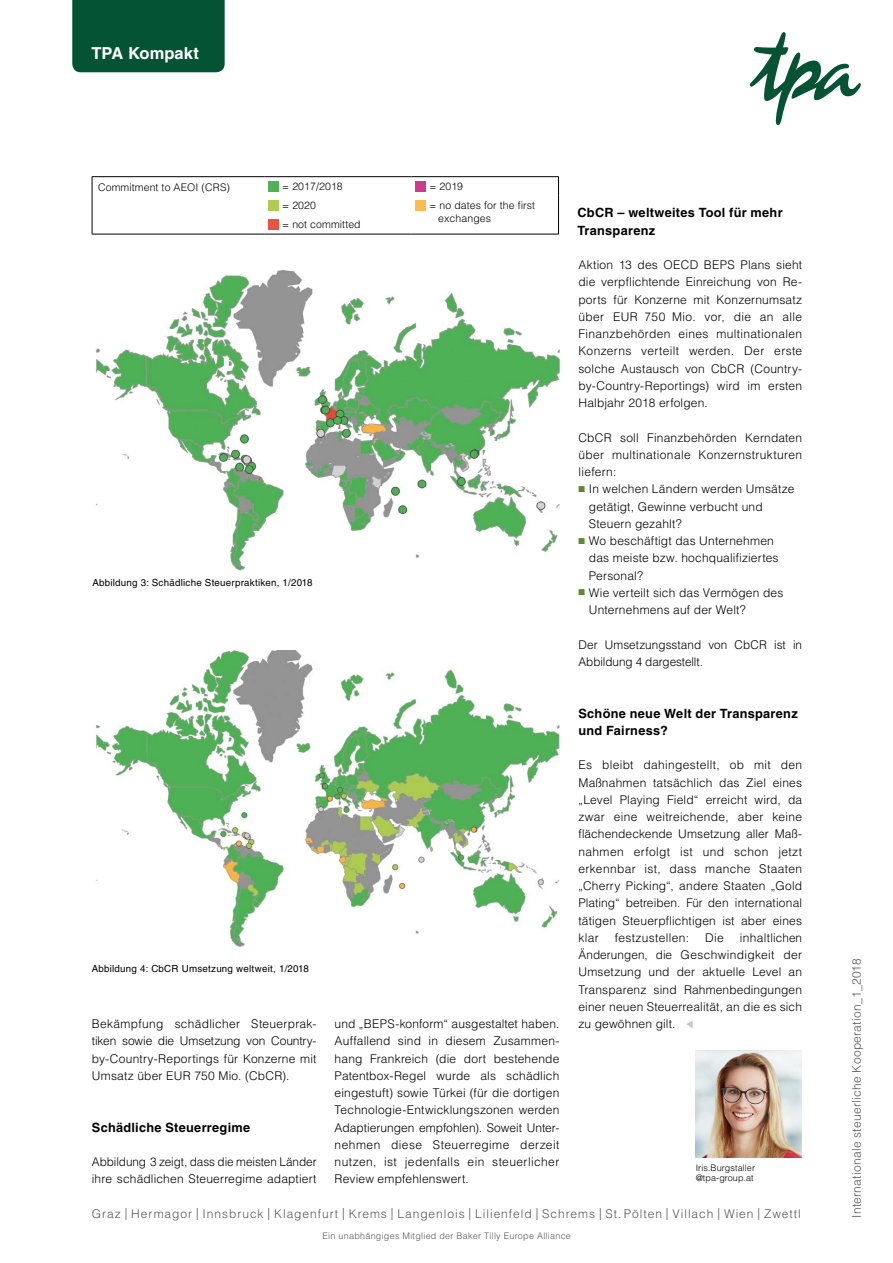
<style>
.page{position:relative;width:893px;height:1263px;background:#fff}
.page>*{position:absolute;margin:0;border:0;box-sizing:border-box;transform-origin:0 0}
.t1{font:700 16.5px "Helvetica LT Std";color:#fff}
.t2{font:700 12.75px/17.2px "Helvetica LT Std";letter-spacing:.02em;color:#000}
.t3{font:300 12px/17.2px "Helvetica LT Std";letter-spacing:.015em;color:#000;text-align:justify}
.t4{font:300 12px "Helvetica LT Std";letter-spacing:.08em;color:#565656}
.t5{font:300 12px "Helvetica LT Std";letter-spacing:.025em;color:#565656}
.t6{font:300 10.5px/12.6px "Helvetica LT Std";letter-spacing:.01em;color:#000}
.t7{font:9.75px "Helvetica LT Std";letter-spacing:.025em;color:#000}
.t8{font:300 9px "Helvetica LT Std";letter-spacing:.03em;color:#565656}
.t9{font:300 9px/10.5px "Helvetica LT Std";letter-spacing:.01em;color:#000}
.s1{color:#5d8a2e}
</style>
<div class="page">
<svg style="left:749px;top:32px;width:112px;height:94px"></svg>
<div style="left:72px;top:0;width:153px;height:72px;background:#055335"></div>
<svg style="left:686px;top:1021px;width:7px;height:7px"></svg>
<img style="left:696px;top:1051px;width:106px;height:106px">
<img style="left:96px;top:270px;width:464px;height:301px">
<img style="left:96px;top:651px;width:464px;height:297px">
<hr style="left:92px;top:176px;width:172px;height:1px;background:#000">
<hr style="left:92px;top:234px;width:172px;height:1px;background:#000">
<hr style="left:264px;top:176px;width:147px;height:1px;background:#000">
<hr style="left:411px;top:176px;width:148px;height:1px;background:#000">
<svg style="left:92px;top:177px;width:467px;height:57px"></svg>
<hr style="left:411px;top:234px;width:148px;height:1px;background:#000">
<hr style="left:264px;top:234px;width:147px;height:1px;background:#000">
<div style="left:269px;top:181px;width:10px;height:11px;background:#50b156"></div>
<div style="left:416px;top:181px;width:10px;height:11px;background:#ce3a8e"></div>
<div style="left:269px;top:200px;width:10px;height:11px;background:#aecc52"></div>
<div style="left:416px;top:200px;width:10px;height:11px;background:#fbbb50"></div>
<div style="left:269px;top:219px;width:10px;height:11px;background:#e75446"></div>
<h1 class="t1" style="left:91px;top:43px;width:109px">TPA Kompakt</h1>
<p class="t6" style="left:98px;top:181px;width:133px">Commitment to AEOI (CRS)</p>
<p class="t6" style="left:282px;top:180px;width:62px">= 2017/2018</p>
<p class="t6" style="left:429px;top:180px;width:35px">= 2019</p>
<p class="t6" style="left:282px;top:199px;width:35px">= 2020</p>
<p class="t6" style="left:438px;top:199px;width:98px;text-indent:-9px">= no dates for the first exchanges</p>
<p class="t6" style="left:282px;top:218px;width:80px">= not committed</p>
<p class="t7" style="left:92px;top:577px;width:222px">Abbildung 3: Schädliche Steuerpraktiken, 1/2018</p>
<p class="t7" style="left:92px;top:962px;width:219px">Abbildung 4: CbCR Umsetzung weltweit, 1/2018</p>
<p class="t3" style="left:92px;top:1015px;width:226px">Bekämpfung schädlicher Steuerprak&shy;tiken sowie die Umsetzung von Country&shy;by-Country-Reportings für Konzerne mit Umsatz über EUR 750 Mio. (CbCR).</p>
<p class="t2" style="left:92px;top:1118px;width:160px">Schädliche Steuerregime</p>
<p class="t3" style="left:92px;top:1153px;width:226px">Abbildung 3 zeigt, dass die meisten Länder ihre schädlichen Steuerregime adaptiert</p>
<p class="t3" style="left:335px;top:1015px;width:226px">und „BEPS-konform“ ausgestaltet haben.<br>Auffallend sind in diesem Zusammen&shy;hang Frankreich (die dort bestehende Patentbox-Regel wurde als schädlich eingestuft) sowie Türkei (für die dortigen Technologie-Entwicklungszonen werden Adaptierungen empfohlen). Soweit Unter&shy;nehmen diese Steuerregime derzeit nutzen, ist jedenfalls ein steuerlicher Review empfehlenswert.</p>
<p class="t2" style="left:577px;top:204px;width:207px">CbCR – weltweites Tool für mehr<br>Transparenz</p>
<p class="t3" style="left:578px;top:256px;width:225px">Aktion 13 des OECD BEPS Plans sieht die verpflichtende Einreichung von Re&shy;ports für Konzerne mit Konzernumsatz über EUR 750 Mio. vor, die an alle Finanzbehörden eines multinationalen Konzerns verteilt werden. Der erste solche Austausch von CbCR (Country&shy;by-Country-Reportings) wird im ersten Halbjahr 2018 erfolgen.</p>
<p class="t3" style="left:578px;top:429px;width:225px">CbCR soll Finanzbehörden Kerndaten über multinationale Konzernstrukturen liefern:</p>
<p class="t3" style="left:589px;top:480px;width:207px;text-align:left;text-indent:-10px"><span class="s1">■</span> In welchen Ländern werden Umsätze getätigt, Gewinne verbucht und<br>Steuern gezahlt?</p>
<p class="t3" style="left:589px;top:532px;width:191px;text-align:left;text-indent:-10px"><span class="s1">■</span> Wo beschäftigt das Unternehmen das meiste bzw. hochqualifiziertes<br>Personal?</p>
<p class="t3" style="left:589px;top:584px;width:196px;text-indent:-10px"><span class="s1">■</span> Wie verteilt sich das Vermögen des<br>Unternehmens auf der Welt?</p>
<p class="t3" style="left:578px;top:636px;width:225px">Der Umsetzungsstand von CbCR ist in<br>Abbildung 4 dargestellt.</p>
<p class="t2" style="left:578px;top:704px;width:221px">Schöne neue Welt der Transparenz und Fairness?</p>
<p class="t3" style="left:578px;top:756px;width:225px">Es bleibt dahingestellt, ob mit den Maßnahmen tatsächlich das Ziel eines „Level Playing Field“ erreicht wird, da zwar eine weitreichende, aber keine flächendeckende Umsetzung aller Maß&shy;nahmen erfolgt ist und schon jetzt erkennbar ist, dass manche Staaten „Cherry Picking“, andere Staaten „Gold Plating“ betreiben. Für den international tätigen Steuerpflichtigen ist aber eines klar</p>
<p class="t3" style="left:615px;top:929px;width:76px">festzustellen:</p>
<p class="t3" style="left:705px;top:929px;width:20px">Die</p>
<p class="t3" style="left:578px;top:929px;width:225px;text-indent:161px">inhaltlichen Änderungen, die Geschwindigkeit der Umsetzung und der aktuelle Level an Transparenz sind Rahmenbedingungen einer neuen Steuerrealität, an die es sich zu gewöhnen gilt.</p>
<p class="t9" style="left:696px;top:1162px;width:61px">Iris.Burgstaller @tpa-group.at</p>
<p class="t4" style="left:92px;top:1206px;width:710px">Graz | Hermagor | Innsbruck | Klagenfurt | Krems | Langenlois | Lilienfeld | Schrems | St. Pölten | Villach | Wien | Zwettl</p>
<p class="t8" style="left:322px;top:1230px;width:250px">Ein unabhängiges Mitglied der Baker Tilly Europe Alliance</p>
<p class="t5" style="left:849px;top:1218px;width:261px;rotate:-90deg">Internationale steuerliche Kooperation_1_2018</p>
</div>
